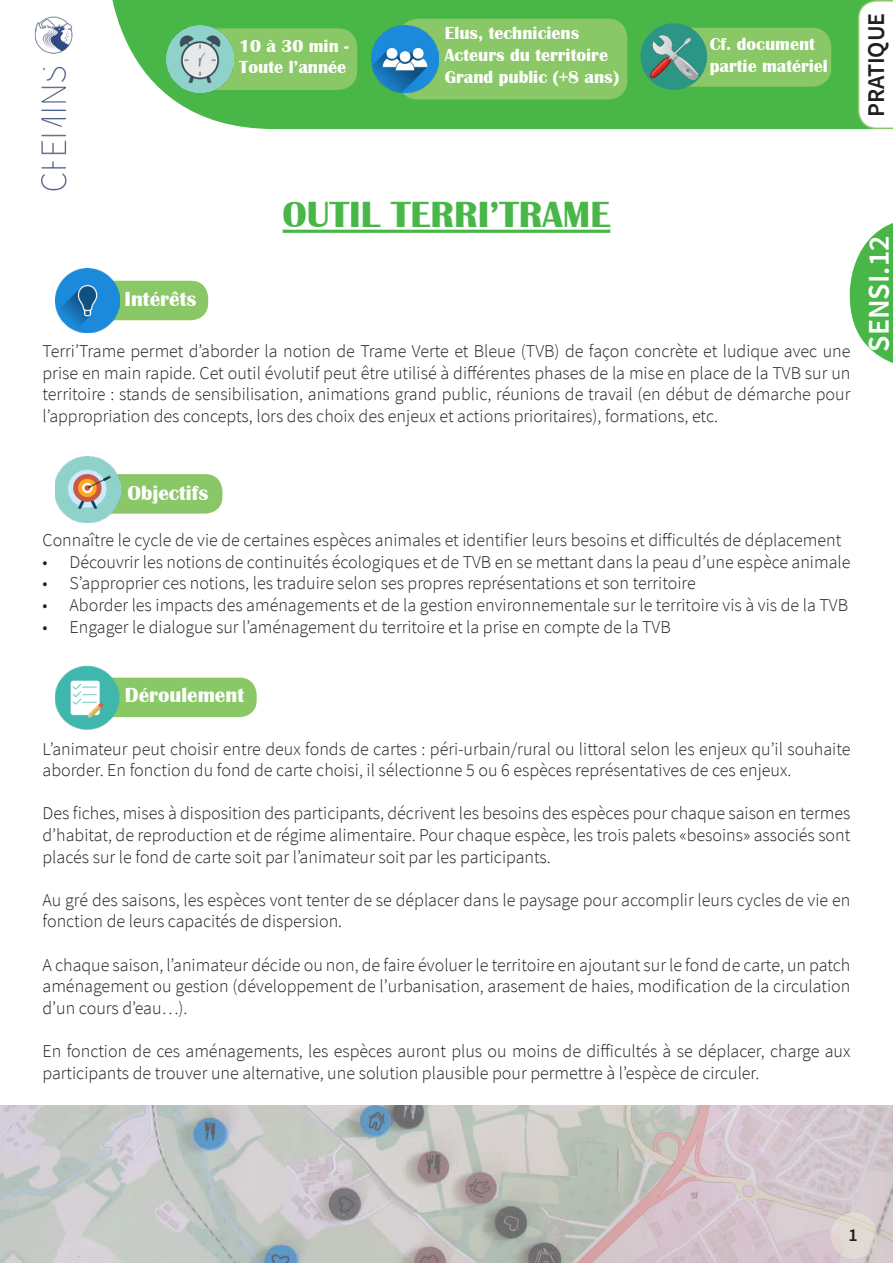
<style>
.page{position:relative;width:893px;height:1263px;background:#fff}
.page>*{position:absolute;margin:0;border:0;box-sizing:border-box;transform-origin:0 0}
.t1{font:700 37.5px "Britannic";color:#49b748}
.t2{font:600 30px "Source Sans Pro";color:#fff}
.t3{font:600 24px "Source Sans Pro";color:#231f20}
.t4{font:700 21px "Britannic";color:#fff}
.t5{font:300 18px/21.6px "Source Sans Pro";color:#231f20;text-align:justify}
.t6{font:700 18px "Britannic";color:#fff}
.t7{font:600 18px "Source Sans Pro";color:#231f20}
</style>
<div class="page">
<img style="left:0;top:1106px;width:893px;height:157px">
<hr style="left:283px;top:230px;width:327px;height:3px;background:#49b748">
<svg style="left:282px;top:229px;width:70px;height:2px"></svg>
<svg style="left:360px;top:229px;width:251px;height:1px"></svg>
<svg style="left:112px;top:0;width:746px;height:129px;background:#5abd59"></svg>
<div style="left:666px;top:29px;width:164px;height:57px;background:#8ac867;border-radius:18px"></div>
<div style="left:665px;top:28px;width:166px;height:59px;border:2px solid #8ac867;border-radius:18px"></div>
<div style="left:189px;top:29px;width:167px;height:60px;background:#8ac867;border-radius:18px"></div>
<div style="left:188px;top:28px;width:169px;height:62px;border:2px solid #8ac867;border-radius:18px"></div>
<img style="left:167px;top:26px;width:67px;height:66px">
<div style="left:640px;top:23px;width:67px;height:67px;background:#2b9685;border-radius:50%"></div>
<img style="left:650px;top:35px;width:47px;height:44px">
<div style="left:400px;top:19px;width:226px;height:80px;background:#8ac867;border-radius:18px"></div>
<div style="left:399px;top:19px;width:228px;height:81px;border:2px solid #8ac867;border-radius:18px"></div>
<img style="left:372px;top:26px;width:66px;height:66px">
<img style="left:34px;top:16px;width:39px;height:175px">
<div style="left:82px;top:280px;width:127px;height:41px;background:#8ac867;border-radius:18px"></div>
<div style="left:81px;top:279px;width:129px;height:43px;border:2px solid #fff;border-radius:18px"></div>
<img style="left:55px;top:269px;width:64px;height:63px">
<img style="left:830px;top:1211px;width:48px;height:49px">
<div style="left:90px;top:473px;width:133px;height:41px;background:#8ac867;border-radius:18px"></div>
<div style="left:89px;top:473px;width:135px;height:42px;border:2px solid #fff;border-radius:18px"></div>
<img style="left:55px;top:457px;width:66px;height:65px">
<div style="left:96px;top:677px;width:161px;height:41px;background:#8ac867;border-radius:18px"></div>
<div style="left:95px;top:676px;width:163px;height:43px;border:2px solid #fff;border-radius:18px"></div>
<img style="left:55px;top:665px;width:64px;height:64px">
<svg style="left:858px;top:0;width:35px;height:129px"></svg>
<svg style="left:850px;top:223px;width:43px;height:140px"></svg>
<p class="t6" style="left:239px;top:36px;width:111px">10 à 30 min -</p>
<p class="t6" style="left:239px;top:57px;width:109px">Toute l’année</p>
<p class="t6" style="left:445px;top:23px;width:136px">Elus, techniciens</p>
<p class="t6" style="left:445px;top:45px;width:165px">Acteurs du territoire</p>
<p class="t6" style="left:445px;top:66px;width:176px">Grand public (+8 ans)</p>
<p class="t6" style="left:710px;top:34px;width:107px">Cf. document</p>
<p class="t6" style="left:710px;top:55px;width:120px">partie matériel</p>
<p class="t3" style="left:860px;top:117px;width:106px;rotate:-90deg">PRATIQUE</p>
<p class="t4" style="left:125px;top:287px;width:73px">Intérêts</p>
<p class="t1" style="left:283px;top:194px;width:329px">OUTIL TERRI’TRAME</p>
<p class="t5" style="left:43px;top:340px;width:809px">Terri’Trame permet d’aborder la notion de Trame Verte et Bleue (TVB) de façon concrète et ludique avec une prise en main rapide. Cet outil évolutif peut être utilisé à différentes phases de la mise en place de la TVB sur un territoire : stands de sensibilisation, animations grand public, réunions de travail (en début de démarche pour l’appropriation des concepts, lors des choix des enjeux et actions prioritaires), formations, etc.</p>
<p class="t2" style="left:859px;top:352px;width:118px;rotate:-90deg">SENSI.12</p>
<p class="t4" style="left:128px;top:481px;width:82px">Objectifs</p>
<p class="t5" style="left:43px;top:529px;width:800px">Connaître le cycle de vie de certaines espèces animales et identifier leurs besoins et difficultés de déplacement</p>
<p class="t5" style="left:43px;top:551px;width:809px">• Découvrir les notions de continuités écologiques et de TVB en se mettant dans la peau d’une espèce animale</p>
<p class="t5" style="left:43px;top:573px;width:655px">• S’approprier ces notions, les traduire selon ses propres représentations et son territoire</p>
<p class="t5" style="left:43px;top:594px;width:807px">• Aborder les impacts des aménagements et de la gestion environnementale sur le territoire vis à vis de la TVB</p>
<p class="t5" style="left:43px;top:616px;width:630px">• Engager le dialogue sur l’aménagement du territoire et la prise en compte de la TVB</p>
<p class="t4" style="left:125px;top:683px;width:121px">Déroulement</p>
<p class="t5" style="left:43px;top:738px;width:809px">L’animateur peut choisir entre deux fonds de cartes : péri-urbain/rural ou littoral selon les enjeux qu’il souhaite aborder. En fonction du fond de carte choisi, il sélectionne 5 ou 6 espèces représentatives de ces enjeux.</p>
<p class="t5" style="left:43px;top:802px;width:809px">Des fiches, mises à disposition des participants, décrivent les besoins des espèces pour chaque saison en termes d’habitat, de reproduction et de régime alimentaire. Pour chaque espèce, les trois palets «besoins» associés sont placés sur le fond de carte soit par l’animateur soit par les participants.</p>
<p class="t5" style="left:43px;top:889px;width:809px">Au gré des saisons, les espèces vont tenter de se déplacer dans le paysage pour accomplir leurs cycles de vie en fonction de leurs capacités de dispersion.</p>
<p class="t5" style="left:43px;top:954px;width:809px">A chaque saison, l’animateur décide ou non, de faire évoluer le territoire en ajoutant sur le fond de carte, un patch aménagement ou gestion (développement de l’urbanisation, arasement de haies, modification de la circulation d’un cours d’eau…).</p>
<p class="t5" style="left:43px;top:1040px;width:809px">En fonction de ces aménagements, les espèces auront plus ou moins de difficultés à se déplacer, charge aux participants de trouver une alternative, une solution plausible pour permettre à l’espèce de circuler.</p>
<p class="t7" style="left:848px;top:1223px;width:11px">1</p>
</div>
